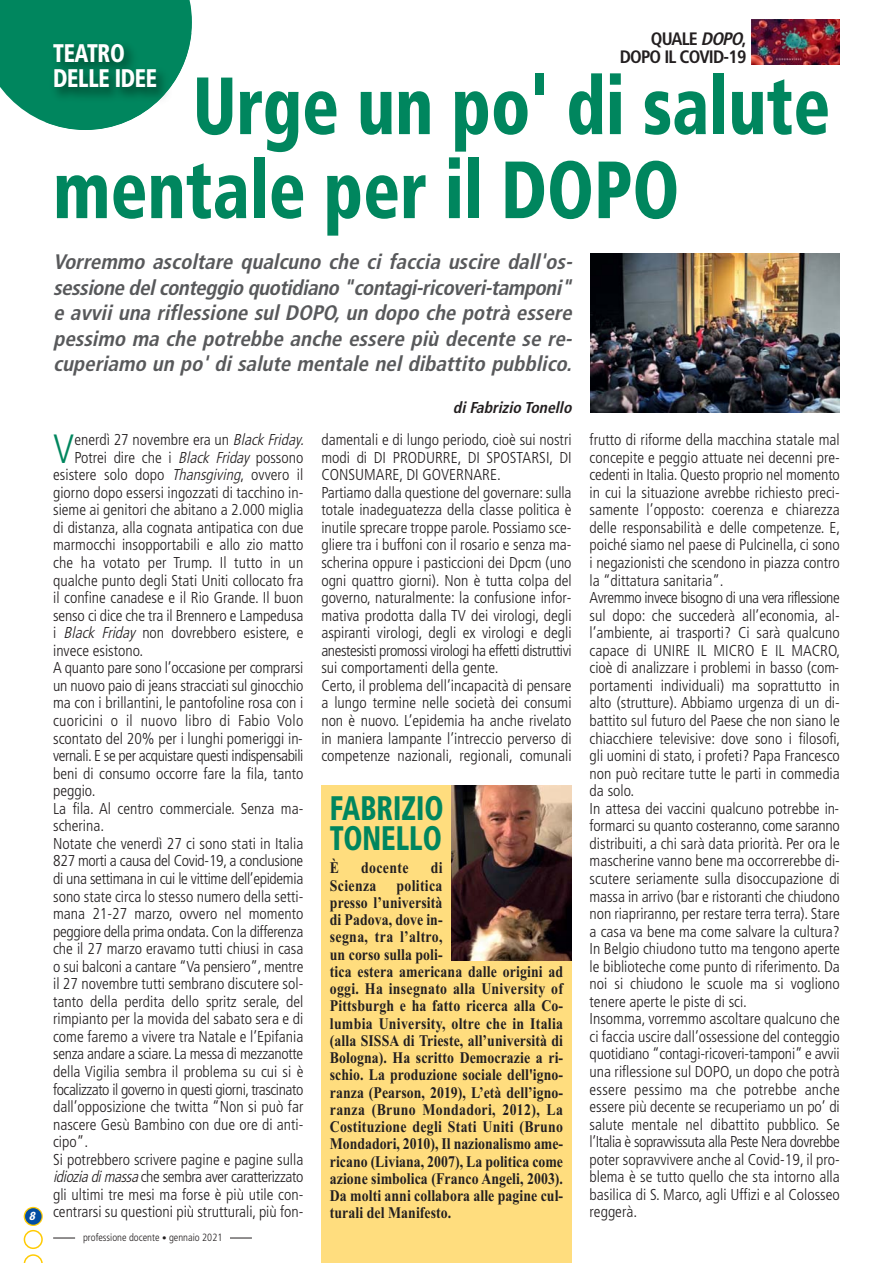
<style>
.page{position:relative;width:893px;height:1263px;background:#fff}
.page>*{position:absolute;margin:0;border:0;box-sizing:border-box;transform-origin:0 0}
.t1{font:900 condensed 81px/84px "Frutiger";color:#00865e;scale:.85 1}
.t2{font:300 condensed 40.8px "Frutiger";color:#00865e}
.t3{font:900 condensed 34.05px/30px "Frutiger";color:#00865e;scale:.82 1}
.t4{font:900 condensed 25.5px/25.5px "Frutiger";letter-spacing:-.015em;color:#fff;scale:.85 1}
.t5{font:italic 700 condensed 21px/25.5px "Frutiger";color:#58595b;text-align:justify}
.t6{font:700 condensed 18px/18px "Frutiger";letter-spacing:-.045em;color:#231f20;text-align:right}
.t7{font:700 16.2px/17.2px "Times New Roman";letter-spacing:.005em;color:#231f20;scale:.85 1}
.t8{font:700 16.2px "Times New Roman";letter-spacing:.025em;color:#231f20;scale:.85 1}
.t9{font:300 condensed 15.75px/17.5px "Frutiger";color:#231f20}
.t10{font:300 condensed 15.75px "Frutiger";letter-spacing:-.02em;color:#231f20}
.t11{font:300 condensed 15.75px "Frutiger";letter-spacing:-.025em;color:#231f20}
.t12{font:300 condensed 15.75px "Frutiger";letter-spacing:-.03em;color:#231f20}
.t13{font:300 condensed 15.75px "Frutiger";letter-spacing:.02em;color:#231f20}
.t14{font:italic 700 condensed 15.75px "Frutiger";color:#231f20}
.t15{font:italic 700 condensed 12px "Gill Sans";color:#fff}
.t16{font:300 condensed 10.5px "Frutiger";color:#231f20}
.s1{font-style:italic}
.s2{font-size:9px}
</style>
<div class="page">
<div style="left:0;top:0;width:192px;height:122px;background:#00865e"></div>
<img style="left:191px;top:33px;width:1px;height:89px">
<img style="left:197px;top:77px;width:13px;height:58px">
<img style="left:45px;top:33px;width:146px;height:97px">
<svg style="left:24px;top:1207px;width:19px;height:19px"></svg>
<div style="left:25px;top:1208px;width:17px;height:17px;background:#034ea2;border-radius:50%"></div>
<svg style="left:24px;top:1230px;width:19px;height:33px"></svg>
<svg style="left:53px;top:1237px;width:22px;height:1px"></svg>
<svg style="left:230px;top:1237px;width:22px;height:1px"></svg>
<div style="left:321px;top:785px;width:251px;height:478px;background:#ffdd7e"></div>
<img style="left:452px;top:785px;width:119px;height:175px">
<img style="left:591px;top:253px;width:248px;height:160px">
<img style="left:752px;top:19px;width:88px;height:46px">
<p class="t15" style="left:29px;top:1212px;width:10px">8</p>
<p class="t6" style="left:620px;top:32px;width:128px">QUALE <span class="s1">DOPO</span>,<br>DOPO IL COVID-19</p>
<h3 class="t4" style="left:53px;top:42px;width:124px">TEATRO<br>DELLE IDEE</h3>
<h1 class="t1" style="left:53px;top:70px;width:916px;text-indent:140px">Urge un po' di salute mentale per il DOPO</h1>
<p class="t5" style="left:53px;top:251px;width:524px">Vorremmo ascoltare qualcuno che ci faccia uscire dall'os&shy;sessione delconteggio quotidiano "contagi-ricoveri-tamponi" e avvii una riflessione sul DOPO,un dopo che potrà essere pessimo ma che potrebbe anche essere più decente se re&shy;cuperiamo un po' di salute mentale nel dibattito pubblico.</p>
<p class="t14" style="left:453px;top:401px;width:123px">diFabrizio Tonello</p>
<h2 class="t2" style="left:53px;top:432px;width:23px">V</h2>
<p class="t9" style="left:74px;top:432px;width:234px">enerdì 27 novembre era un <span class="s1">Black Friday.</span></p>
<p class="t9" style="left:74px;top:450px;width:231px">Potrei dire che i <span class="s1">Black Friday</span> possono</p>
<p class="t9" style="left:53px;top:467px;width:252px">esistere solo dopo <span class="s1">Thansgiving</span>, ovvero il</p>
<p class="t9" style="left:53px;top:485px;width:252px">giorno dopo essersi ingozzati di tacchino in-</p>
<p class="t9" style="left:53px;top:502px;width:252px">sieme ai genitori che abitano a 2.000 miglia</p>
<p class="t9" style="left:53px;top:520px;width:252px">di distanza, alla cognata antipatica con due</p>
<p class="t9" style="left:53px;top:537px;width:252px">marmocchi insopportabili e allo zio matto</p>
<p class="t9" style="left:53px;top:555px;width:252px">che ha votato per Trump. Il tutto in un</p>
<p class="t9" style="left:53px;top:573px;width:252px">qualche punto degli Stati Uniti collocato fra</p>
<p class="t9" style="left:53px;top:590px;width:252px">il confine canadese e il Rio Grande. Il buon</p>
<p class="t9" style="left:53px;top:608px;width:252px">senso ci dice che tra il Brennero e Lampedusa</p>
<p class="t9" style="left:53px;top:625px;width:252px">i <span class="s1">Black Friday</span> non dovrebbero esistere, e</p>
<p class="t9" style="left:53px;top:643px;width:92px">invece esistono.</p>
<p class="t9" style="left:53px;top:660px;width:252px">A quanto pare sono l’occasione per comprarsi</p>
<p class="t9" style="left:53px;top:678px;width:252px">un nuovo paio di jeans stracciati sul ginocchio</p>
<p class="t9" style="left:53px;top:695px;width:252px">ma con i brillantini, le pantofoline rosa con i</p>
<p class="t13" style="left:53px;top:714px;width:252px">cuoricini o il nuovo libro di Fabio Volo</p>
<p class="t9" style="left:53px;top:730px;width:251px">scontato del 20% per i lunghi pomeriggi in-</p>
<p class="t11" style="left:53px;top:749px;width:252px">vernali. E se per acquistare questi indispensabili</p>
<p class="t9" style="left:53px;top:766px;width:252px">beni di consumo occorre fare la fila, tanto</p>
<p class="t9" style="left:53px;top:783px;width:44px">peggio.</p>
<p class="t9" style="left:53px;top:801px;width:252px">La fila. Al centro commerciale. Senza ma-</p>
<p class="t9" style="left:53px;top:818px;width:53px">scherina.</p>
<p class="t9" style="left:53px;top:836px;width:252px">Notate che venerdì 27 ci sono stati in Italia</p>
<p class="t10" style="left:53px;top:854px;width:252px">827 morti a causa del Covid-19, a conclusione</p>
<p class="t10" style="left:53px;top:872px;width:252px">di una settimana in cui le vittime dell’epidemia</p>
<p class="t9" style="left:53px;top:888px;width:252px">sono state circa lo stesso numero della setti-</p>
<p class="t9" style="left:53px;top:906px;width:252px">mana 21-27 marzo, ovvero nel momento</p>
<p class="t10" style="left:53px;top:925px;width:252px">peggiore della prima ondata. Con la differenza</p>
<p class="t9" style="left:53px;top:941px;width:252px">che il 27 marzo eravamo tutti chiusi in casa</p>
<p class="t9" style="left:53px;top:959px;width:252px">o sui balconi a cantare “Va pensiero”, mentre</p>
<p class="t9" style="left:53px;top:976px;width:252px">il 27 novembre tutti sembrano discutere sol-</p>
<p class="t9" style="left:53px;top:994px;width:252px">tanto della perdita dello spritz serale, del</p>
<p class="t9" style="left:53px;top:1011px;width:252px">rimpianto per la movida del sabato sera e di</p>
<p class="t9" style="left:53px;top:1029px;width:252px">come faremo a vivere tra Natale e l’Epifania</p>
<p class="t10" style="left:53px;top:1048px;width:252px">senza andare a sciare. La messa di mezzanotte</p>
<p class="t9" style="left:53px;top:1064px;width:252px">della Vigilia sembra il problema su cui si è</p>
<p class="t12" style="left:53px;top:1083px;width:252px">focalizzato il governo in questi giorni, trascinato</p>
<p class="t9" style="left:53px;top:1099px;width:252px">dall’opposizione che twitta “Non si può far</p>
<p class="t9" style="left:53px;top:1117px;width:252px">nascere Gesù Bambino con due ore di anti-</p>
<p class="t9" style="left:53px;top:1134px;width:36px">cipo”.</p>
<p class="t9" style="left:53px;top:1152px;width:252px">Si potrebbero scrivere pagine e pagine sulla</p>
<p class="t11" style="left:53px;top:1170px;width:252px"><span class="s1">idioziadimassa</span>che sembra aver caratterizzato</p>
<p class="t9" style="left:53px;top:1187px;width:252px">gli ultimi tre mesi ma forse è più utile con-</p>
<p class="t9" style="left:53px;top:1204px;width:252px">centrarsi su questioni più strutturali, più fon-</p>
<p class="t16" style="left:83px;top:1233px;width:141px">professione docente <span class="s2">•</span> gennaio 2021</p>
<p class="t9" style="left:321px;top:432px;width:252px">damentali e di lungo periodo, cioè sui nostri modi di DI PRODURRE, DI SPOSTARSI, DI CONSUMARE, DI GOVERNARE.<br>Partiamo dalla questione del governare: sulla totale inadeguatezza della classe politica è inutile sprecare troppe parole. Possiamo sce&shy;gliere tra i buffoni con il rosario e senza ma&shy;scherina oppure i pasticcioni dei Dpcm (uno ogni quattro giorni). Non è tutta colpa del governo, naturalmente: la confusione infor&shy;mativa prodotta dalla TV dei virologi, degli aspiranti virologi, degli ex virologi e degli anestesisti promossi virologi ha effetti distruttivi sui comportamenti della gente.<br>Certo, il problema dell’incapacità di pensare a lungo termine nelle società dei consumi non è nuovo. L’epidemia ha anche rivelato in maniera lampante l’intreccio perverso di competenze nazionali, regionali, comunali</p>
<p class="t9" style="left:590px;top:432px;width:252px">frutto di riforme della macchina statale mal concepite e peggio attuate nei decenni pre&shy;cedenti in Italia. Questo proprio nel momento in cui la situazione avrebbe richiesto preci&shy;samente l’opposto: coerenza e chiarezza delle responsabilità e delle competenze. E, poiché siamo nel paese di Pulcinella, ci sono i negazionisti che scendono in piazza contro la “dittatura sanitaria”.<br>Avremmo invece bisogno di una vera riflessione sul dopo: che succederà all’economia, al&shy;l’ambiente, ai trasporti? Ci sarà qualcuno capace di UNIRE IL MICRO E IL MACRO, cioè di analizzare i problemi in basso (com&shy;portamenti individuali) ma soprattutto in alto (strutture). Abbiamo urgenza di un di&shy;battito sul futuro del Paese che non siano le chiacchiere televisive: dove sono i filosofi, gli uomini di stato, i profeti? Papa Francesco non può recitare tutte le parti in commedia da solo.<br>In attesa dei vaccini qualcuno potrebbe in&shy;formarci su quanto costeranno, come saranno distribuiti, a chi sarà data priorità. Per ora le mascherine vanno bene ma occorrerebbe di&shy;scutere seriamente sulla disoccupazione di massa in arrivo (bar e ristoranti che chiudono non riapriranno, per restare terra terra). Stare a casa va bene ma come salvare la cultura?<br>In Belgio chiudono tutto ma tengono aperte le biblioteche come punto di riferimento. Da noi si chiudono le scuole ma si vogliono tenere aperte le piste di sci.<br>Insomma, vorremmo ascoltare qualcuno che ci faccia uscire dall’ossessione del conteggio quotidiano “contagi-ricoveri-tamponi” e avvii una riflessione sul DOPO, un dopo che potrà essere pessimo ma che potrebbe anche essere più decente se recuperiamo un po’ di salute mentale nel dibattito pubblico. Se l’Italia è sopravvissuta alla Peste Nera dovrebbe poter sopravvivere anche al Covid-19, il pro&shy;blema è se tutto quello che sta intorno alla basilica di S. Marco, agli Uffizi e al Colosseo reggerà.</p>
<h3 class="t3" style="left:330px;top:796px;width:140px">FABRIZIO<br>TONELLO</h3>
<p class="t7" style="left:330px;top:861px;width:12px">È</p>
<p class="t8" style="left:361px;top:862px;width:57px">docente</p>
<p class="t7" style="left:330px;top:861px;width:276px;text-indent:101px">di<br>Scienza politica<br>presso l’università<br>di Padova, dove in-<br>segna, tra l’altro,<br>un corso sulla poli-<br>tica estera americana dalle origini ad oggi. Ha insegnato alla University of<br>Pittsburgh e ha fatto ricerca alla Co&shy;lumbia University, oltre che in Italia (alla SISSA di Trieste, all’università di<br>Bologna). Ha scritto Democrazie a ri&shy;schio. La produzione sociale dell'igno&shy;ranza (Pearson, 2019), L’età dell’igno&shy;ranza (Bruno Mondadori, 2012), La<br>Costituzione degli Stati Uniti (Bruno<br>Mondadori, 2010), Il nazionalismo ame&shy;ricano (Liviana, 2007), La politica come azione simbolica (Franco Angeli, 2003).<br>Da molti anni collabora alle pagine cul&shy;turali del Manifesto.</p>
</div>
